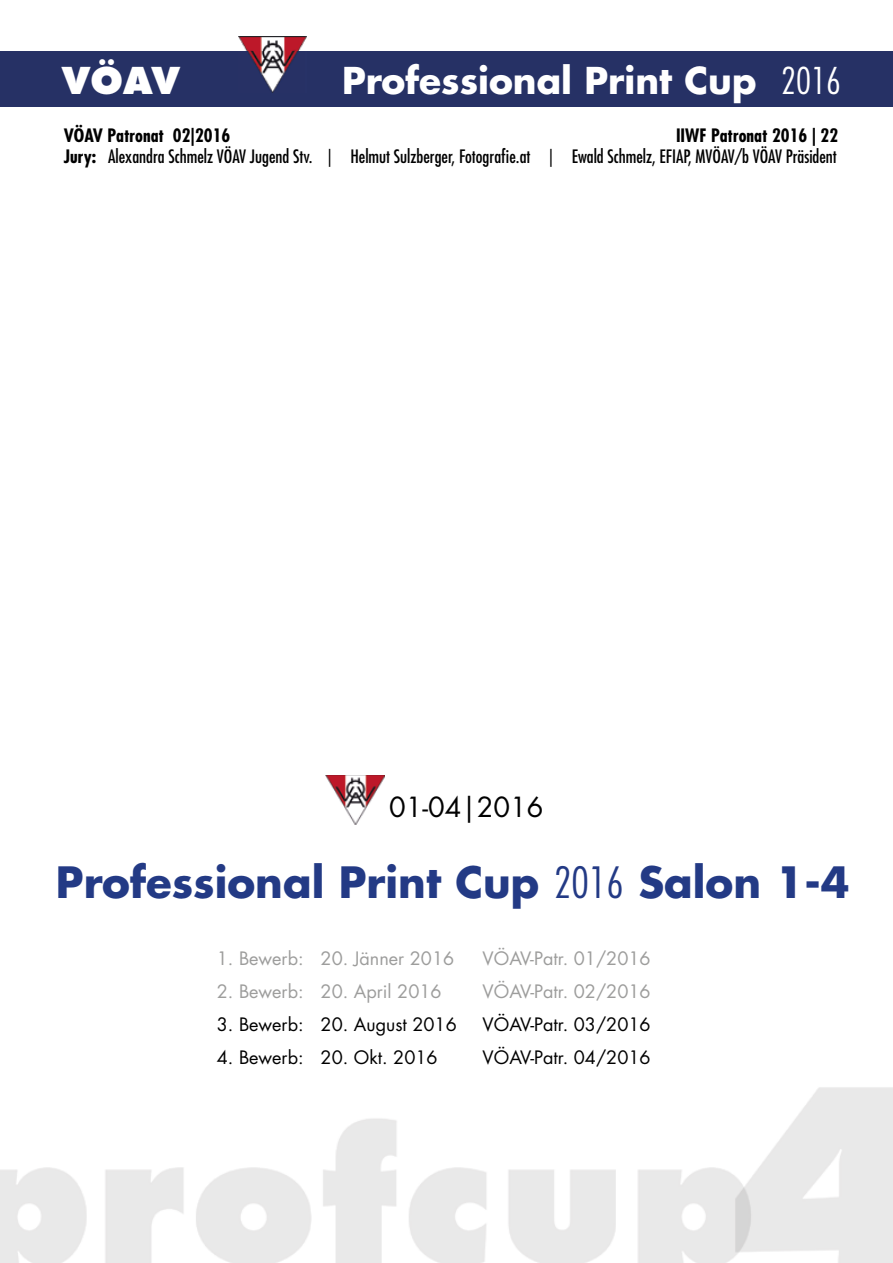
<style>
.page{position:relative;width:893px;height:1263px;background:#fff}
.page>*{position:absolute;margin:0;border:0;box-sizing:border-box;transform-origin:0 0}
.t1{font:700 42px "Futura";color:#233a85}
.t2{font:700 36px "Futura";color:#fff}
.t3{font:800 36px "Futura";color:#fff}
.t4{font:27px "Futura";color:#000}
.t5{font:condensed 18px/21.6px "Futura";color:#000;text-align:right}
.t6{font:18px "Futura";color:#9d9d9c}
.t7{font:18px "Futura";color:#000}
.t8{font:700 condensed 18px "Futura";color:#000}
.s1{font-weight:300;font-stretch:condensed}
.s2{font-weight:700}
</style>
<div class="page">
<div style="left:0;top:51px;width:893px;height:56px;background:#263165"></div>
<img style="left:239px;top:36px;width:68px;height:56px">
<img style="left:0;top:1087px;width:893px;height:176px">
<img style="left:325px;top:775px;width:60px;height:50px">
<h2 class="t3" style="left:61px;top:58px;width:120px">VÖAV</h2>
<h2 class="t2" style="left:342px;top:57px;width:501px">Professional Print Cup <span class="s1">2016</span></h2>
<p class="t8" style="left:64px;top:124px;width:168px">VÖAV Patronat 02|2016</p>
<p class="t5" style="left:64px;top:124px;width:776px"><span class="s2">IIWF Patronat 2016 | 22<br>Jury:</span> Alexandra Schmelz VÖAV Jugend Stv. | Helmut Sulzberger, Fotografie.at | Ewald Schmelz, EFIAP, MVÖAV/b VÖAV Präsident</p>
<h3 class="t4" style="left:389px;top:790px;width:156px">01-04|2016</h3>
<h1 class="t1" style="left:56px;top:855px;width:795px">Professional Print Cup <span class="s1">2016</span> Salon 1-4</h1>
<p class="t6" style="left:217px;top:947px;width:239px">1. Bewerb: 20. Jänner 2016</p>
<p class="t6" style="left:483px;top:947px;width:170px">VÖAV-Patr. 01/2016</p>
<p class="t6" style="left:217px;top:980px;width:226px">2. Bewerb: 20. April 2016</p>
<p class="t6" style="left:483px;top:980px;width:170px">VÖAV-Patr. 02/2016</p>
<p class="t7" style="left:217px;top:1013px;width:241px">3. Bewerb: 20. August 2016</p>
<p class="t7" style="left:483px;top:1013px;width:170px">VÖAV-Patr. 03/2016</p>
<p class="t7" style="left:217px;top:1046px;width:222px">4. Bewerb: 20. Okt. 2016</p>
<p class="t7" style="left:483px;top:1046px;width:170px">VÖAV-Patr. 04/2016</p>
</div>
